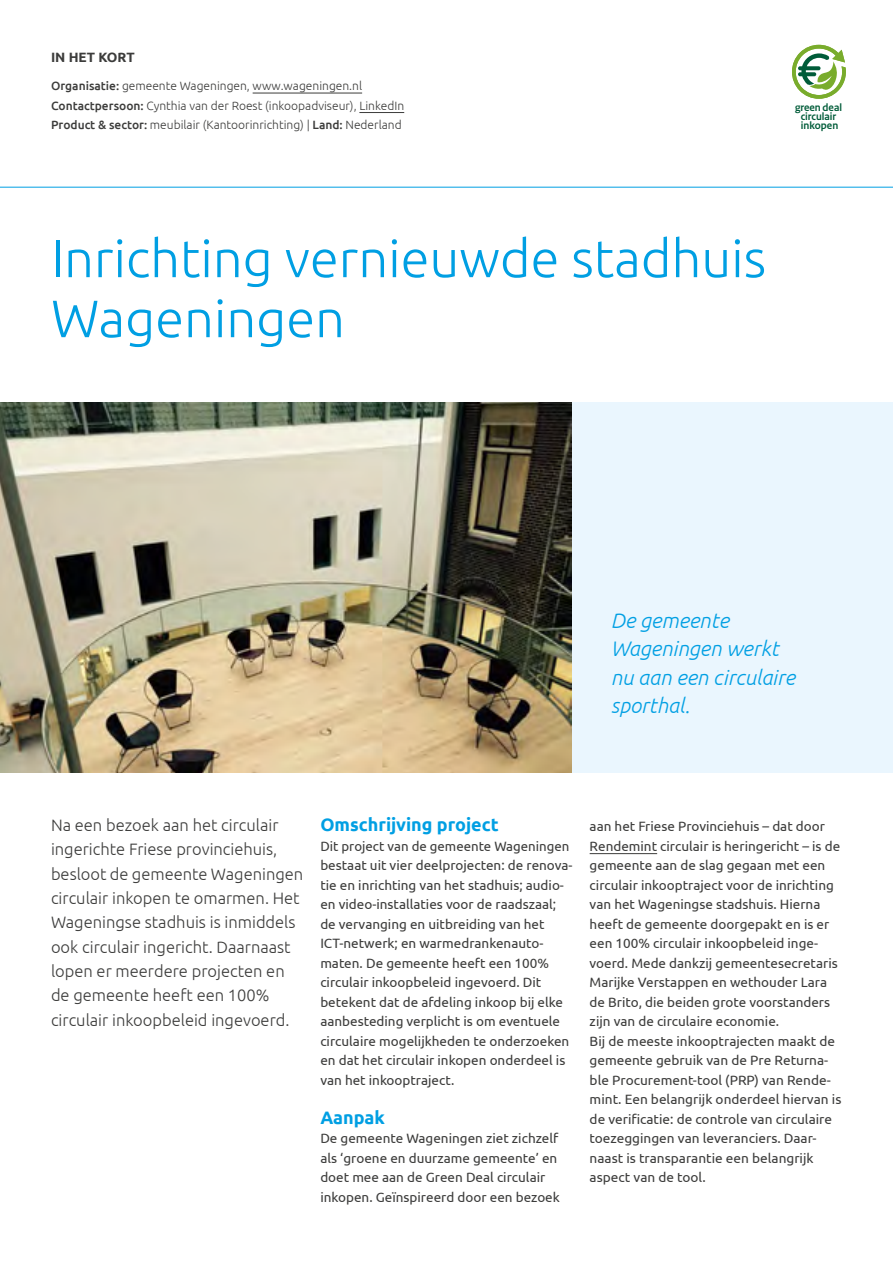
<style>
.page{position:relative;width:893px;height:1263px;background:#fff}
.page>*{position:absolute;margin:0;border:0;box-sizing:border-box;transform-origin:0 0}
.t1{font:300 52.5px/60px "Ubuntu";color:#009fe3}
.t2{font:italic 300 21px/28.5px "Ubuntu";color:#009fe3}
.t3{font:700 18px "Ubuntu";color:#009fe3}
.t4{font:300 16.5px/24.3px "Ubuntu";color:#3c3c3b}
.t5{font:13.5px/19.5px "Ubuntu";color:#3c3c3b}
.t6{font:700 13.5px "Ubuntu";color:#3c3c3b}
.t7{font:300 12px/19.5px "Ubuntu";color:#3c3c3b}
.t8{font:700 11.1px/9px "Rijksoverheid Sans";color:#005c39;text-align:center}
.s1{font-weight:500}
</style>
<div class="page">
<hr style="left:0;top:187px;width:893px;height:1px;background:#009fe3">
<svg style="left:792px;top:45px;width:54px;height:54px"></svg>
<img style="left:0;top:402px;width:573px;height:371px">
<hr style="left:253px;top:93px;width:109px;height:1px;background:#3c3c3b">
<hr style="left:359px;top:112px;width:45px;height:1px;background:#3c3c3b">
<div style="left:573px;top:402px;width:320px;height:371px;background:#eaf6fe"></div>
<hr style="left:590px;top:853px;width:67px;height:1px;background:#3c3c3b">
<p class="t6" style="left:51px;top:49px;width:85px">IN HET KORT</p>
<p class="t7" style="left:51px;top:76px;width:355px"><span class="s1">Organisatie:</span> gemeente Wageningen, www.wageningen.nl<br><span class="s1">Contactpersoon:</span> Cynthia van der Roest (inkoopadviseur), LinkedIn<br><span class="s1">Product &amp; sector:</span> meubilair (Kantoorinrichting) | <span class="s1">Land:</span> Nederland</p>
<p class="t8" style="left:795px;top:103px;width:49px">green deal circulair inkopen</p>
<h1 class="t1" style="left:51px;top:227px;width:717px">Inrichting vernieuwde stadhuis<br>Wageningen</h1>
<h2 class="t2" style="left:611px;top:605px;width:186px">De gemeente<br>Wageningen werkt nu aan een circulaire sporthal.</h2>
<p class="t4" style="left:51px;top:813px;width:254px">Na een bezoek aan het circulair ingerichte Friese provinciehuis, besloot de gemeente Wageningen circulair inkopen te omarmen. Het<br>Wageningse stadhuis is inmiddels ook circulair ingericht. Daarnaast lopen er meerdere projecten en de gemeente heeft een 100% circulair inkoopbeleid ingevoerd.</p>
<h3 class="t3" style="left:320px;top:814px;width:180px">Omschrijving project</h3>
<p class="t5" style="left:320px;top:836px;width:254px">Dit project van de gemeente Wageningen bestaat uit vier deelprojecten: de renova&shy;tie en inrichting van het stadhuis; audio&shy;en video-installaties voor de raadszaal; de vervanging en uitbreiding van het ICT-netwerk; en warmedrankenauto&shy;maten. De gemeente heeft een 100% circulair inkoopbeleid ingevoerd. Dit betekent dat de afdeling inkoop bij elke aanbesteding verplicht is om eventuele circulaire mogelijkheden te onderzoeken en dat het circulair inkopen onderdeel is van het inkooptraject.</p>
<h3 class="t3" style="left:320px;top:1106px;width:66px">Aanpak</h3>
<p class="t5" style="left:320px;top:1128px;width:241px">De gemeente Wageningen ziet zichzelf als ‘groene en duurzame gemeente’ en doet mee aan de Green Deal circulair inkopen. Geïnspireerd door een bezoek</p>
<p class="t5" style="left:590px;top:816px;width:253px">aan het Friese Provinciehuis – dat door Rendemint circulair is heringericht – is de gemeente aan de slag gegaan met een circulair inkooptraject voor de inrichting van het Wageningse stadshuis. Hierna heeft de gemeente doorgepakt en is er een 100% circulair inkoopbeleid inge&shy;voerd. Mede dankzij gemeentesecretaris Marijke Verstappen en wethouder Lara de Brito, die beiden grote voorstanders zijn van de circulaire economie.<br>Bij de meeste inkooptrajecten maakt de gemeente gebruik van de Pre Returna&shy;ble Procurement-tool (PRP) van Rende&shy;mint. Een belangrijk onderdeel hiervan is de verificatie: de controle van circulaire toezeggingen van leveranciers. Daar&shy;naast is transparantie een belangrijk aspect van de tool.</p>
</div>
